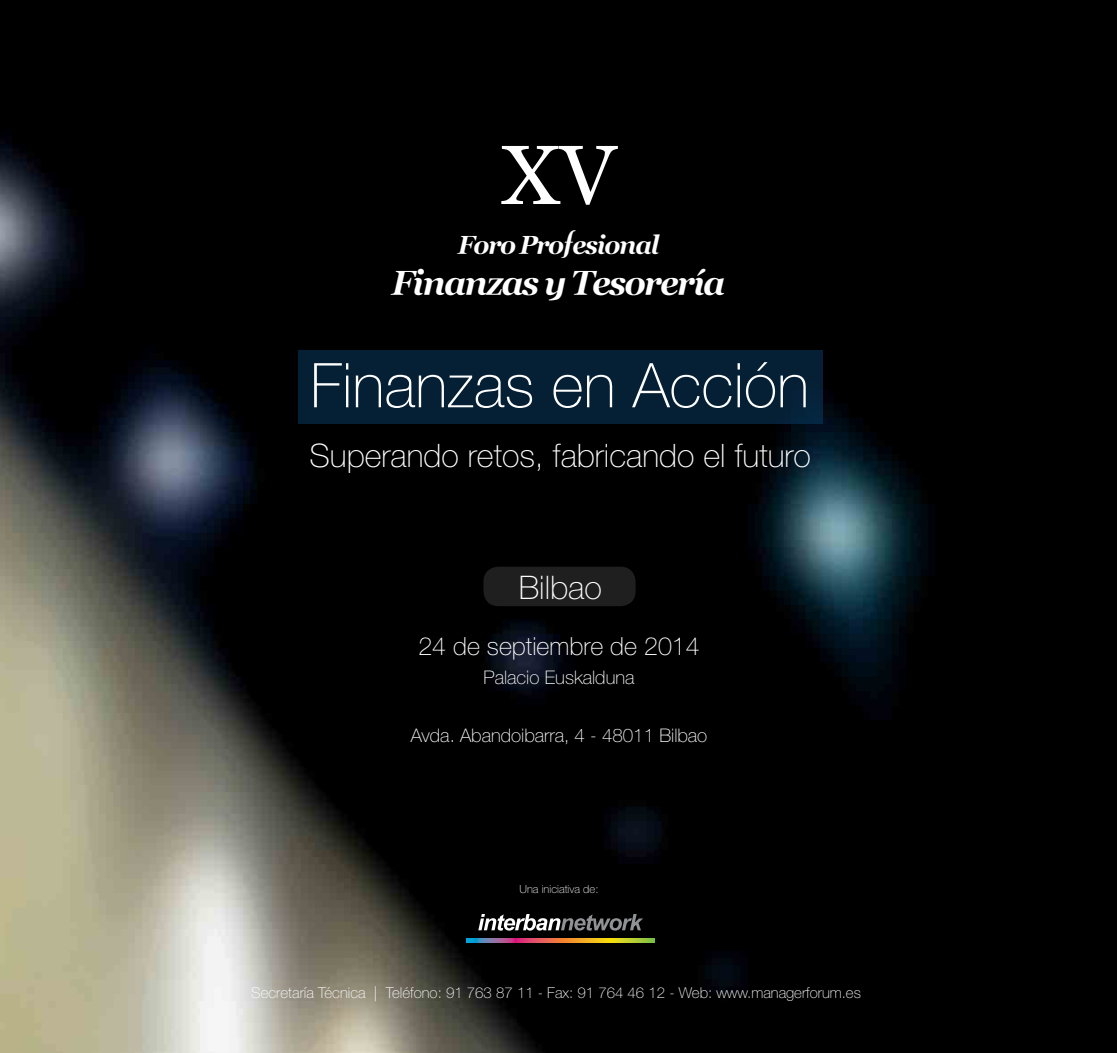
<style>
.page{position:relative;width:1117px;height:1053px;background:#fff}
.page>*{position:absolute;margin:0;border:0;box-sizing:border-box;transform-origin:0 0}
.t1{font:83.75px "Georgia";color:#fff}
.t2{font:100 61.75px "Helvetica Neue LT Std";color:#fff}
.t3{font:35px "manager type";letter-spacing:-.07em;color:#fff}
.t4{font:100 32.5px "Helvetica Neue LT Std";color:#fff}
.t5{font:100 32.38px "Helvetica Neue LT Std";color:#fff}
.t6{font:26.25px "manager type";letter-spacing:-.07em;color:#fff}
.t7{font:100 25px "Helvetica Neue LT Std";color:#fff}
.t8{font:100 18.75px "Helvetica Neue LT Std";color:#fff}
.t9{font:100 15px "Helvetica Neue LT Std";color:#fff}
.t10{font:100 11.25px "Helvetica Neue LT Std";color:#fff}
</style>
<div class="page">
<img style="left:0;top:0;width:1116px;height:1052px">
<div style="left:298px;top:350px;width:524px;height:74px;background:#052034"></div>
<div style="left:483px;top:566px;width:152px;height:40px;background:#201f20;border-radius:15px"></div>
<svg style="left:478px;top:913px;width:165px;height:17px;background:#525253"></svg>
<svg style="left:466px;top:938px;width:188px;height:4px"></svg>
<h1 class="t1" style="left:500px;top:124px;width:117px">XV</h1>
<h3 class="t6" style="left:457px;top:230px;width:204px">Foro Profesional</h3>
<h3 class="t3" style="left:391px;top:263px;width:336px">Finanzas y Tesorería</h3>
<h2 class="t2" style="left:310px;top:350px;width:500px">Finanzas en Acción</h2>
<h3 class="t5" style="left:309px;top:437px;width:502px">Superando retos, fabricando el futuro</h3>
<h3 class="t4" style="left:518px;top:569px;width:85px">Bilbao</h3>
<h3 class="t7" style="left:418px;top:632px;width:283px">24 de septiembre de 2014</h3>
<p class="t8" style="left:483px;top:666px;width:152px">Palacio Euskalduna</p>
<p class="t8" style="left:410px;top:724px;width:298px">Avda. Abandoibarra, 4 - 48011 Bilbao</p>
<p class="t10" style="left:519px;top:882px;width:80px">Una iniciativa de:</p>
<p class="t9" style="left:251px;top:983px;width:611px">Secretaría Técnica | Teléfono: 91 763 87 11 - Fax: 91 764 46 12 - Web: www.managerforum.es</p>
</div>
